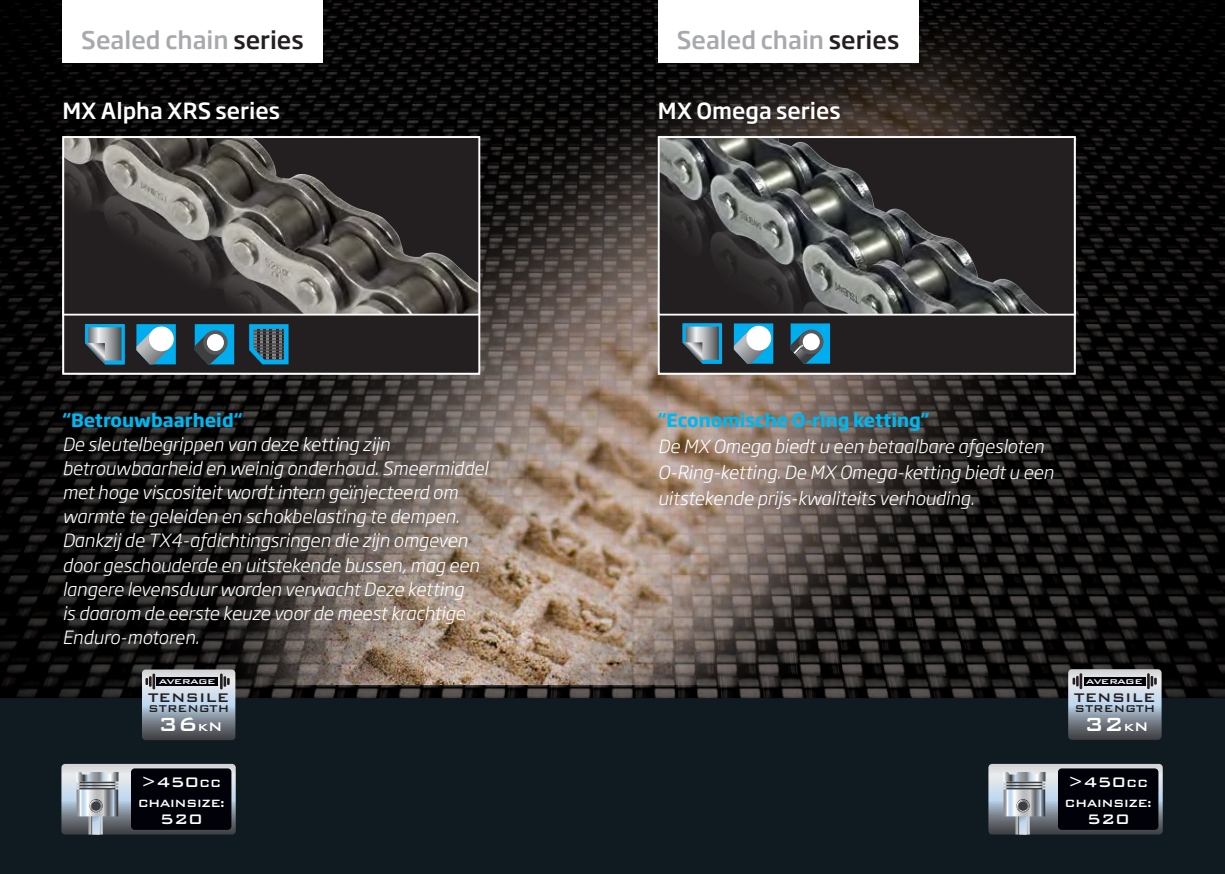
<style>
.page{position:relative;width:1225px;height:874px;background:#fff}
.page>*{position:absolute;margin:0;border:0;box-sizing:border-box;transform-origin:0 0}
.t1{font:500 25.4px "Bank Gothic BT";color:#fff}
.t2{font:500 24px "Soho Gothic Pro";color:#a8a9ad}
.t3{font:500 22px "Soho Gothic Pro";color:#fff}
.t4{font:500 18.4px "Bank Gothic BT";color:#fff}
.t5{font:italic 300 18px/24px "Soho Gothic Pro";color:#fff}
.t6{font:700 18px "Soho Gothic Pro";color:#00b6f0}
.t7{font:500 16.6px "Bank Gothic BT";color:#231f20}
.t8{font:500 14px "Bank Gothic BT";letter-spacing:-.05em;color:#fff}
.t9{font:500 13.2px "Bank Gothic BT";color:#231f20}
.t10{font:500 9.2px "Bank Gothic BT";letter-spacing:-.06em;color:#fff;scale:1.25 1}
.s1{color:#231f20}
.s2{font-size:16.6px}
.s3{font-size:14px}
</style>
<div class="page">
<img style="left:0;top:0;width:1225px;height:697px">
<img style="left:157px;top:21px;width:1002px;height:663px">
<div style="left:63px;top:290px;width:416px;height:83px;background:#231f20"></div>
<svg style="left:136px;top:324px;width:40px;height:40px"></svg>
<div style="left:149px;top:326px;width:25px;height:25px;background:#fff;border-radius:50%"></div>
<svg style="left:85px;top:324px;width:40px;height:40px;background:#6891a2"></svg>
<svg style="left:249px;top:324px;width:39px;height:40px"></svg>
<svg style="left:195px;top:324px;width:39px;height:40px"></svg>
<div style="left:203px;top:330px;width:25px;height:24px;background:#57585a;border-radius:50%"></div>
<div style="left:207px;top:334px;width:17px;height:17px;background:#fff;border-radius:50%"></div>
<div style="left:62px;top:289px;width:418px;height:85px;border:2px solid #fff"></div>
<div style="left:659px;top:290px;width:415px;height:83px;background:#231f20"></div>
<svg style="left:734px;top:323px;width:39px;height:40px"></svg>
<div style="left:746px;top:325px;width:25px;height:25px;background:#fff;border-radius:50%"></div>
<svg style="left:682px;top:323px;width:40px;height:40px;background:#6890a0"></svg>
<svg style="left:790px;top:323px;width:40px;height:40px;background:#4193b2"></svg>
<div style="left:658px;top:289px;width:417px;height:85px;border:2px solid #fff"></div>
<div style="left:0;top:697px;width:1225px;height:176px;background:#101a21"></div>
<div style="left:62px;top:0;width:261px;height:62px;background:#fff"></div>
<div style="left:658px;top:0;width:260px;height:62px;background:#fff"></div>
<img style="left:661px;top:139px;width:411px;height:173px">
<div style="left:658px;top:136px;width:417px;height:179px;border:2px solid #fff"></div>
<svg style="left:988px;top:763px;width:174px;height:71px;background:#989fa6"></svg>
<div style="left:1018px;top:801px;width:9px;height:9px;background:#3c3e41;border-radius:50%"></div>
<div style="left:1058px;top:768px;width:100px;height:61px;background:#010209;border-radius:4px"></div>
<svg style="left:61px;top:763px;width:175px;height:71px;background:#989ea6"></svg>
<div style="left:91px;top:801px;width:10px;height:9px;background:#3c3e41;border-radius:50%"></div>
<div style="left:131px;top:768px;width:100px;height:61px;background:#010209;border-radius:4px"></div>
<svg style="left:1068px;top:668px;width:93px;height:71px;background:#98a2ad"></svg>
<div style="left:1084px;top:676px;width:61px;height:9px;background:#010209"></div>
<svg style="left:142px;top:669px;width:93px;height:70px;background:#9ba5b0"></svg>
<hr style="left:220px;top:673px;width:3px;height:16px;background:#231f20">
<div style="left:157px;top:676px;width:61px;height:9px;background:#010209"></div>
<img style="left:65px;top:139px;width:412px;height:173px">
<div style="left:62px;top:136px;width:418px;height:179px;border:2px solid #fff"></div>
<h2 class="t2" style="left:81px;top:21px;width:224px">Sealed chain <span class="s1">series</span></h2>
<h2 class="t2" style="left:676px;top:21px;width:224px">Sealed chain <span class="s1">series</span></h2>
<p class="t3" style="left:62px;top:94px;width:219px">MX Alpha XRS series</p>
<p class="t3" style="left:658px;top:94px;width:184px">MX Omega series</p>
<p class="t6" style="left:62px;top:406px;width:181px">“Betrouwbaarheid“</p>
<p class="t5" style="left:62px;top:431px;width:427px">De sleutelbegrippen van deze ketting zijn betrouwbaarheid en weinig onderhoud. Smeermiddel met hoge viscositeit wordt intern geïnjecteerd om warmte te geleiden en schokbelasting te dempen.<br>Dankzij de TX4-afdichtingsringen die zijn omgeven door geschouderde en uitstekende bussen, mag een langere levensduur worden verwacht Deze ketting<br>is daarom de eerste keuze voor de meest krachtige Enduro-motoren.</p>
<p class="t10" style="left:159px;top:676px;width:47px">AVERAGE</p>
<p class="t7" style="left:148px;top:688px;width:83px">TENSILE</p>
<p class="t9" style="left:148px;top:701px;width:83px">STRENGTH</p>
<h1 class="t1" style="left:158px;top:710px;width:66px">36<span class="s2">kN</span></h1>
<p class="t4" style="left:141px;top:772px;width:82px">&gt;450<span class="s3">CC</span></p>
<p class="t8" style="left:138px;top:794px;width:89px">CHAINSIZE:</p>
<p class="t4" style="left:160px;top:809px;width:44px">520</p>
<p class="t6" style="left:658px;top:406px;width:273px">“Economische O-ring ketting”</p>
<p class="t5" style="left:658px;top:432px;width:397px;line-height:26px">De MX Omega biedt u een betaalbare afgesloten<br>O-Ring-ketting. De MX Omega-ketting biedt u een uitstekende prijs-kwaliteits verhouding.</p>
<p class="t10" style="left:1086px;top:676px;width:47px">AVERAGE</p>
<p class="t7" style="left:1074px;top:688px;width:83px">TENSILE</p>
<p class="t9" style="left:1074px;top:701px;width:83px">STRENGTH</p>
<h1 class="t1" style="left:1084px;top:710px;width:66px">32<span class="s2">kN</span></h1>
<p class="t4" style="left:1068px;top:772px;width:82px">&gt;450<span class="s3">CC</span></p>
<p class="t8" style="left:1064px;top:794px;width:89px">CHAINSIZE:</p>
<p class="t4" style="left:1087px;top:809px;width:44px">520</p>
</div>
